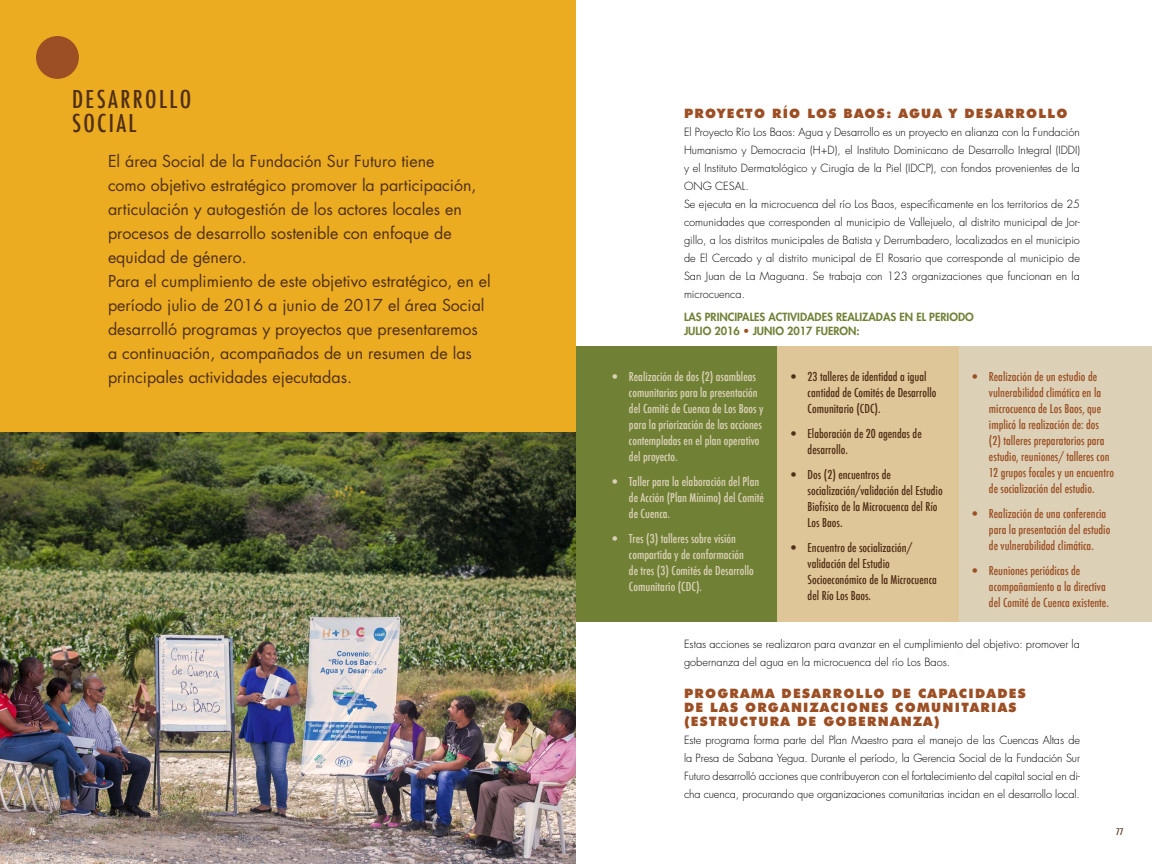
<style>
.page{position:relative;width:1152px;height:864px;background:#fff}
.page>*{position:absolute;margin:0;border:0;box-sizing:border-box;transform-origin:0 0}
.t1{font:500 condensed 24px/24px "Futura";letter-spacing:.1em;color:#502f17}
.t2{font:16px/24px "Futura";color:#502f17}
.t3{font:900 13px/14px "Futura BT";letter-spacing:.1em;color:#9c4f24}
.t4{font:500 condensed 12px/16px "Futura";color:#9c4f24}
.t5{font:500 condensed 12px/16px "Futura";color:#dcd1b7}
.t6{font:500 condensed 12px/16px "Futura";color:#502f17}
.t7{font:300 11px/18px "Futura";color:#000}
.t8{font:800 11px/14px "Futura Std";color:#708136}
.t9{font:500 condensed 9px "Futura";color:#fff}
.t10{font:500 condensed 9px "Futura";color:#502f17}
.s1{color:#9c4f24}
.s2{font-family:"Futura Std";font-weight:700;font-stretch:normal}
</style>
<div class="page">
<div style="left:0;top:0;width:576px;height:432px;background:#ebac21"></div>
<div style="left:36px;top:36px;width:43px;height:43px;background:#9c4f24;border-radius:50%"></div>
<div style="left:576px;top:346px;width:201px;height:275px;background:#708136"></div>
<div style="left:777px;top:346px;width:183px;height:275px;background:#dfc698"></div>
<div style="left:960px;top:346px;width:192px;height:275px;background:#dcd1b7"></div>
<img style="left:0;top:432px;width:576px;height:432px">
<h1 class="t1" style="left:72px;top:88px;width:121px">desarrollo social</h1>
<p class="t2" style="left:108px;top:149px;width:384px">El área Social de la Fundación Sur Futuro tiene<br>como objetivo estratégico promover la participación, articulación y autogestión de los actores locales en procesos de desarrollo sostenible con enfoque de equidad de género.<br>Para el cumplimiento de este objetivo estratégico, en el período julio de 2016 a junio de 2017 el área Social desarrolló programas y proyectos que presentaremos a continuación, acompañados de un resumen de las principales actividades ejecutadas.</p>
<p class="t3" style="left:684px;top:107px;width:385px">PROYECTO RÍO LOS BAOS: AGUA Y DESARROLLO</p>
<p class="t7" style="left:684px;top:124px;width:398px">El Proyecto Río Los Baos: Agua y Desarrollo es un proyecto en alianza con la Fundación Humanismo y Democracia (H+D), el Instituto Dominicano de Desarrollo Integral (IDDI) y el Instituto Dermatológico y Cirugía de la Piel (IDCP), con fondos provenientes de la ONG CESAL.<br>Se ejecuta en la microcuenca del río Los Baos, específicamente en los territorios de 25 comunidades que corresponden al municipio de Vallejuelo, al distrito municipal de Jor&shy;gillo, a los distritos municipales de Batista y Derrumbadero, localizados en el municipio de El Cercado y al distrito municipal de El Rosario que corresponde al municipio de San Juan de La Maguana. Se trabaja con 123 organizaciones que funcionan en la microcuenca.</p>
<p class="t8" style="left:684px;top:310px;width:291px">LAS PRINCIPALES ACTIVIDADES REALIZADAS EN EL PERIODO<br>JULIO 2016 <span class="s1">•</span> JUNIO 2017 FUERON:</p>
<p class="t5" style="left:629px;top:369px;width:136px;text-indent:-18px"><span class="s2">•</span> Realización de dos (2) asambleas comunitarias para la presentación del Comité de Cuenca de Los Baos y para la priorización de las acciones contempladas en el plan operativo del proyecto.</p>
<p class="t5" style="left:629px;top:474px;width:136px;text-indent:-18px"><span class="s2">•</span> Taller para la elaboración del Plan de Acción (Plan Mínimo) del Comité de Cuenca.</p>
<p class="t5" style="left:629px;top:531px;width:126px;text-indent:-18px"><span class="s2">•</span> Tres (3) talleres sobre visión compartida y de conformación de tres (3) Comités de Desarrollo<br>Comunitario (CDC).</p>
<p class="t6" style="left:808px;top:369px;width:130px;text-indent:-18px"><span class="s2">•</span> 23 talleres de identidad a igual cantidad de Comités de Desarrollo<br>Comunitario (CDC).</p>
<p class="t6" style="left:808px;top:426px;width:116px;text-indent:-18px"><span class="s2">•</span> Elaboración de 20 agendas de desarrollo.</p>
<p class="t6" style="left:808px;top:467px;width:137px;text-indent:-18px"><span class="s2">•</span> Dos (2) encuentros de socialización/validación del Estudio<br>Biofísico de la Microcuenca del Río<br>Los Baos.</p>
<p class="t6" style="left:808px;top:540px;width:131px;text-indent:-18px"><span class="s2">•</span> Encuentro de socialización/ validación del Estudio<br>Socioeconómico de la Microcuenca del Río Los Baos.</p>
<p class="t4" style="left:989px;top:369px;width:126px;text-indent:-18px"><span class="s2">•</span> Realización de un estudio de vulnerabilidad climática en la microcuenca de Los Baos, que implicó la realización de: dos (2) talleres preparatorios para estudio, reuniones/ talleres con<br>12 grupos focales y un encuentro de socialización del estudio.</p>
<p class="t4" style="left:989px;top:506px;width:123px;text-indent:-18px"><span class="s2">•</span> Realización de una conferencia para la presentación del estudio de vulnerabilidad climática.</p>
<p class="t4" style="left:989px;top:563px;width:121px;text-indent:-18px"><span class="s2">•</span> Reuniones periódicas de acompañamiento a la directiva del Comité de Cuenca existente.</p>
<p class="t7" style="left:684px;top:635px;width:398px">Estas acciones se realizaron para avanzar en el cumplimiento del objetivo: promover la gobernanza del agua en la microcuenca del río Los Baos.</p>
<p class="t3" style="left:684px;top:686px;width:343px">PROGRAMA DESARROLLO DE CAPACIDADES<br>DE LAS ORGANIZACIONES COMUNITARIAS (ESTRUCTURA DE GOBERNANZA)</p>
<p class="t7" style="left:684px;top:731px;width:398px;text-align:justify">Este programa forma parte del Plan Maestro para el manejo de las Cuencas Altas de la Presa de Sabana Yegua. Durante el período, la Gerencia Social de la Fundación Sur Futuro desarrolló acciones que contribuyeron con el fortalecimiento del capital social en di&shy;cha cuenca, procurando que organizaciones comunitarias incidan en el desarrollo local.</p>
<p class="t9" style="left:29px;top:826px;width:8px">76</p>
<p class="t10" style="left:1116px;top:826px;width:9px">77</p>
</div>
